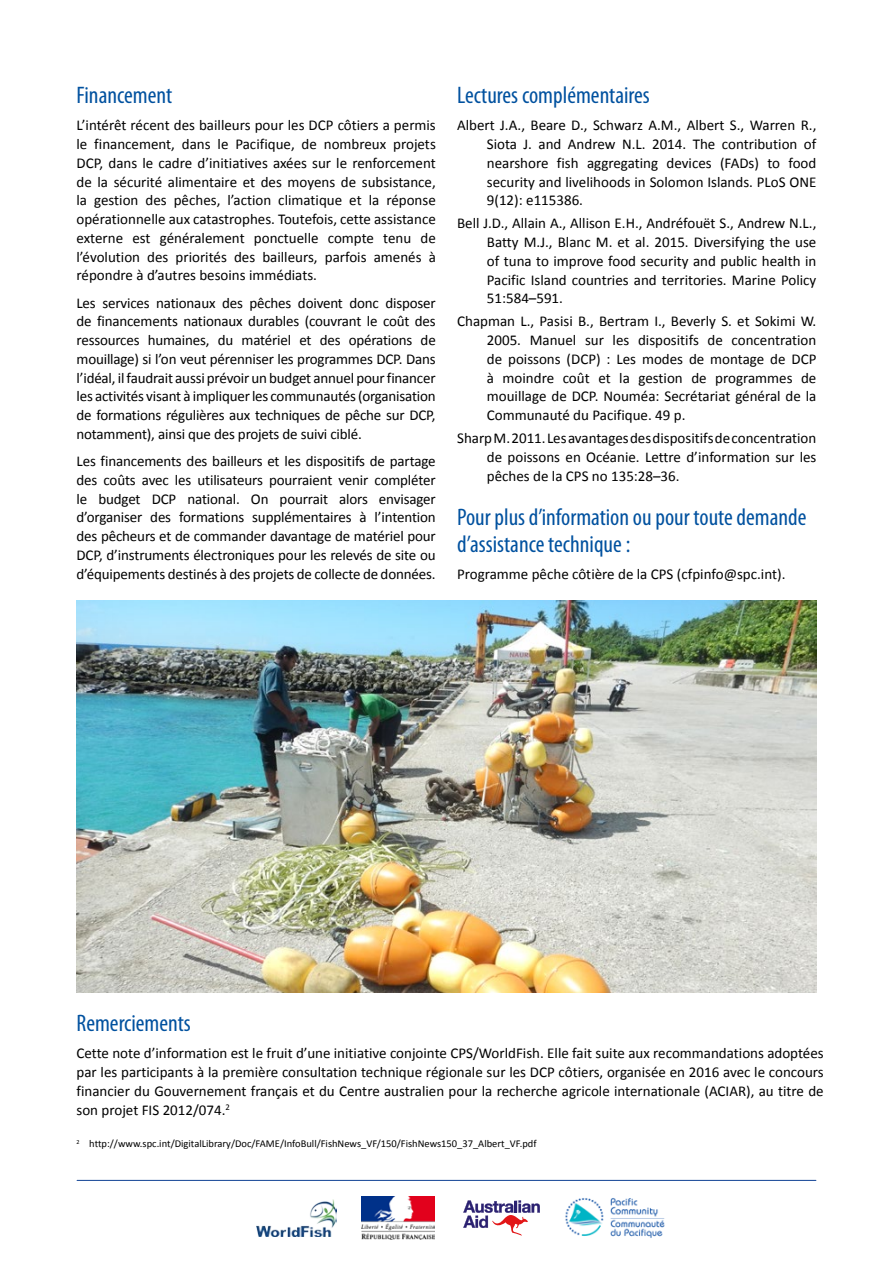
<style>
.page{position:relative;width:893px;height:1263px;background:#fff}
.page>*{position:absolute;margin:0;border:0;box-sizing:border-box;transform-origin:0 0}
.t1{font:condensed 24px/27px "Myriad Pro";color:#00519f}
.t2{font:15px/18.8px "Calibri";color:#000;text-align:justify}
.t3{font:10.5px "Calibri";color:#000}
</style>
<div class="page">
<img style="left:77px;top:601px;width:739px;height:391px">
<svg style="left:463px;top:1200px;width:77px;height:35px"></svg>
<hr style="left:77px;top:1180px;width:739px;height:1px;background:#1e4d9b">
<img style="left:362px;top:1196px;width:73px;height:43px">
<img style="left:256px;top:1200px;width:80px;height:36px">
<img style="left:565px;top:1198px;width:100px;height:40px">
<h1 class="t1" style="left:77px;top:81px;width:97px">Financement</h1>
<p class="t2" style="left:77px;top:116px;width:361px">L’intérêt récent des bailleurs pour les DCP côtiers a permis le financement, dans le Pacifique, de nombreux projets DCP, dans le cadre d’initiatives axées sur le renforcement de la sécurité alimentaire et des moyens de subsistance, la gestion des pêches, l’action climatique et la réponse opérationnelle aux catastrophes. Toutefois, cette assistance externe est généralement ponctuelle compte tenu de l’évolution des priorités des bailleurs, parfois amenés à répondre à d’autres besoins immédiats.</p>
<p class="t2" style="left:77px;top:293px;width:361px">Les services nationaux des pêches doivent donc disposer de financements nationaux durables (couvrant le coût des ressources humaines, du matériel et des opérations de mouillage) si l’on veut pérenniser les programmes DCP. Dans l’idéal, il faudrait aussi prévoir un budget annuel pour financer les activités visant à impliquer les communautés (organisation de formations régulières aux techniques de pêche sur DCP, notamment), ainsi que des projets de suivi ciblé.</p>
<p class="t2" style="left:77px;top:452px;width:361px">Les financements des bailleurs et les dispositifs de partage des coûts avec les utilisateurs pourraient venir compléter le budget DCP national. On pourrait alors envisager d’organiser des formations supplémentaires à l’intention des pêcheurs et de commander davantage de matériel pour DCP, d’instruments électroniques pour les relevés de site ou d’équipements destinés à des projets de collecte de données.</p>
<h1 class="t1" style="left:457px;top:81px;width:194px">Lectures complémentaires</h1>
<p class="t2" style="left:487px;top:116px;width:331px;text-indent:-30px">Albert J.A., Beare D., Schwarz A.M., Albert S., Warren R., Siota J. and Andrew N.L. 2014. The contribution of nearshore fish aggregating devices (FADs) to food security and livelihoods in Solomon Islands. PLoS ONE 9(12): e115386.</p>
<p class="t2" style="left:487px;top:214px;width:331px;text-indent:-30px">Bell J.D., Allain A., Allison E.H., Andréfouët S., Andrew N.L., Batty M.J., Blanc M. et al. 2015. Diversifying the use of tuna to improve food security and public health in Pacific Island countries and territories. Marine Policy 51:584–591.</p>
<p class="t2" style="left:487px;top:312px;width:331px;text-indent:-30px">Chapman L., Pasisi B., Bertram I., Beverly S. et Sokimi W.<br>2005. Manuel sur les dispositifs de concentration de poissons (DCP) : Les modes de montage de DCP à moindre coût et la gestion de programmes de mouillage de DCP. Nouméa: Secrétariat général de la Communauté du Pacifique. 49 p.</p>
<p class="t2" style="left:487px;top:429px;width:331px;text-indent:-30px">Sharp M. 2011. Les avantages des dispositifs de concentration de poissons en Océanie. Lettre d’information sur les pêches de la CPS no 135:28–36.</p>
<h1 class="t1" style="left:457px;top:503px;width:351px">Pour plus d’information ou pour toute demande d’assistance technique :</h1>
<p class="t2" style="left:457px;top:565px;width:330px">Programme pêche côtière de la CPS (cfpinfo@spc.int).</p>
<h1 class="t1" style="left:77px;top:1009px;width:116px">Remerciements</h1>
<p class="t2" style="left:77px;top:1044px;width:749px">Cette note d’information est le fruit d’une initiative conjointe CPS/WorldFish. Elle fait suite aux recommandations adoptées par les participants à la première consultation technique régionale sur les DCP côtiers, organisée en 2016 avec le concours financier du Gouvernement français et du Centre australien pour la recherche agricole internationale (ACIAR), au titre de son projet FIS 2012/074.<sup>2</sup></p>
<p class="t3" style="left:77px;top:1137px;width:462px"><sup>2</sup> http://www.spc.int/DigitalLibrary/Doc/FAME/InfoBull/FishNews_VF/150/FishNews150_37_Albert_VF.pdf</p>
</div>
